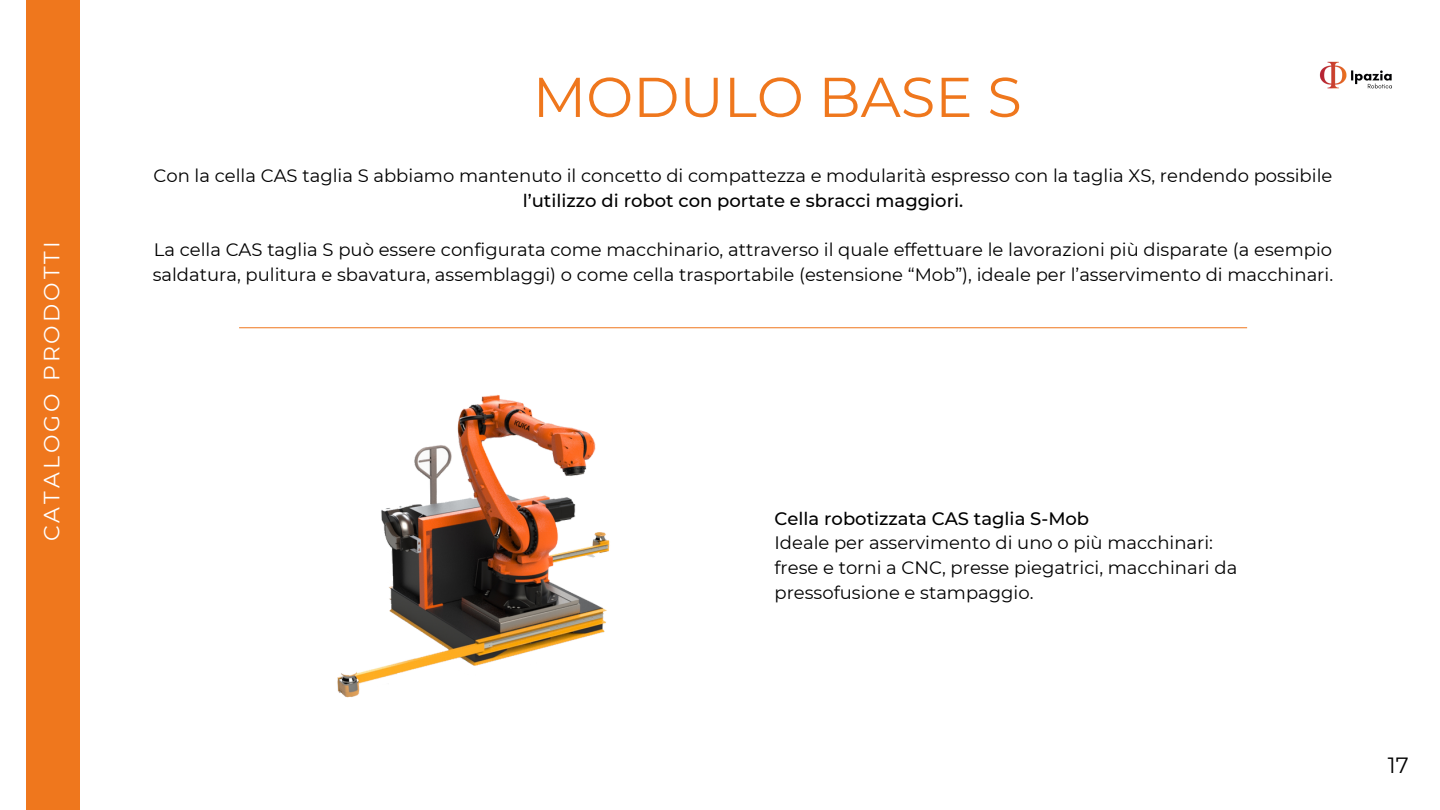
<style>
.page{position:relative;width:1440px;height:810px;background:#fff}
.page>*{position:absolute;margin:0;border:0;box-sizing:border-box;transform-origin:0 0}
.t1{font:56px "Montserrat";color:#ef771d}
.t2{font:22px "Montserrat";letter-spacing:.14em;color:#fff}
.t3{font:22px "Montserrat";color:#000}
.t4{font:18px/24.8px "Montserrat";color:#000}
.t5{font:500 18px "Montserrat";color:#000}
</style>
<div class="page">
<div style="left:26px;top:0;width:53px;height:810px;background:#ef771d"></div>
<img style="left:1319px;top:61px;width:73px;height:28px">
<img style="left:337px;top:395px;width:273px;height:303px">
<hr style="left:239px;top:327px;width:1008px;height:1px;background:#ef771d">
<p class="t2" style="left:38px;top:541px;width:302px;rotate:-90deg">CATALOGO PRODOTTI</p>
<h1 class="t1" style="left:533px;top:63px;width:491px">MODULO BASE S</h1>
<p class="t4" style="left:153px;top:163px;width:1180px">Con la cella CAS taglia S abbiamo mantenuto il concetto di compattezza e modularità espresso con la taglia XS, rendendo possibile</p>
<p class="t5" style="left:523px;top:189px;width:442px">l’utilizzo di robot con portate e sbracci maggiori.</p>
<p class="t4" style="left:153px;top:237px;width:1182px">La cella CAS taglia S può essere configurata come macchinario, attraverso il quale effettuare le lavorazioni più disparate (a esempio saldatura, pulitura e sbavatura, assemblaggi) o come cella trasportabile (estensione “Mob”), ideale per l’asservimento di macchinari.</p>
<p class="t5" style="left:775px;top:507px;width:316px">Cella robotizzata CAS taglia S-Mob</p>
<p class="t4" style="left:775px;top:531px;width:464px">Ideale per asservimento di uno o più macchinari: frese e torni a CNC, presse piegatrici, macchinari da pressofusione e stampaggio.</p>
<p class="t3" style="left:1388px;top:752px;width:22px">17</p>
</div>
